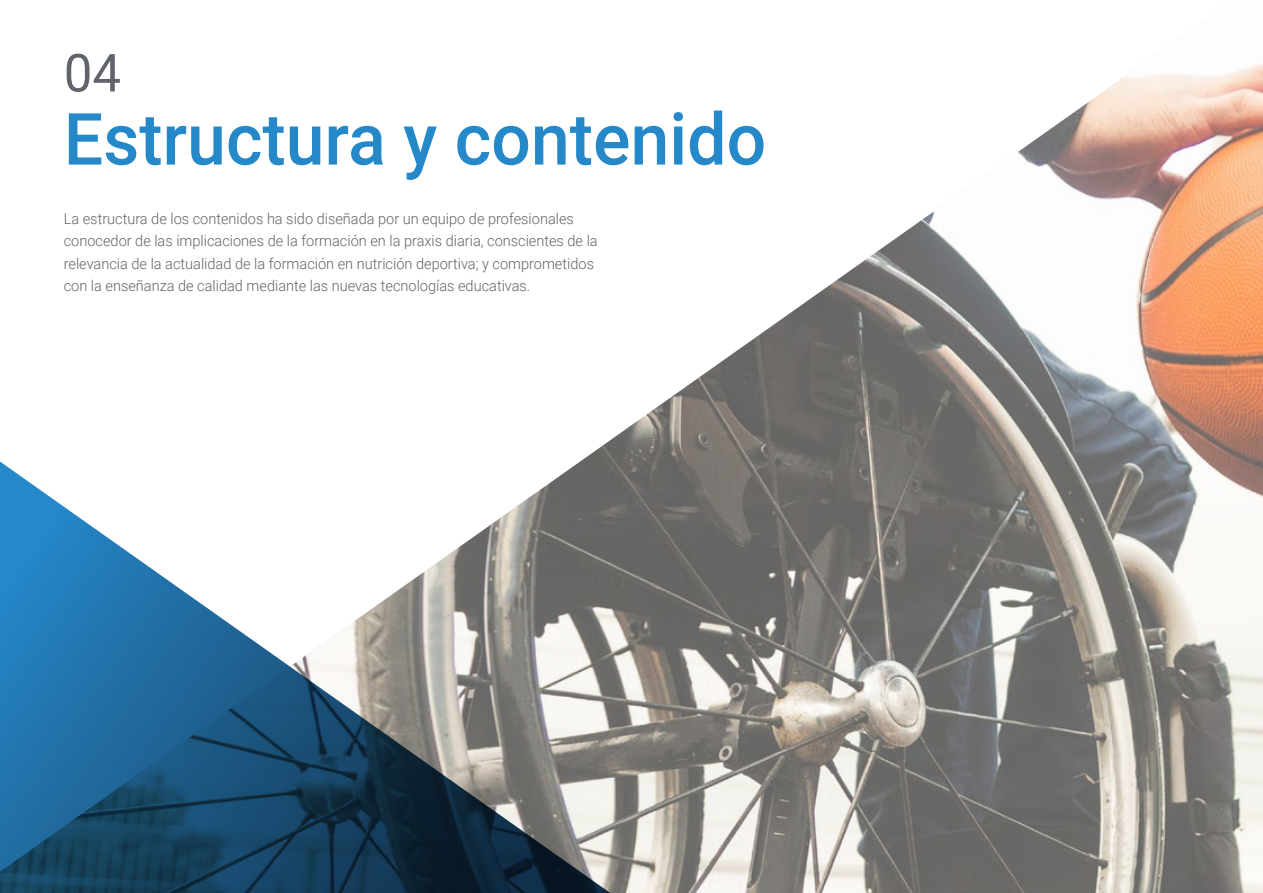
<style>
.page{position:relative;width:1263px;height:893px;background:#fff}
.page>*{position:absolute;margin:0;border:0;box-sizing:border-box;transform-origin:0 0}
.t1{font:500 72px "Roboto";color:#2488c9}
.t2{font:52.5px "Roboto";color:#61646a}
.t3{font:300 15px/22.5px "Roboto";color:#61646a}
</style>
<div class="page">
<img style="left:602px;top:64px;width:661px;height:829px">
<svg style="left:0;top:446px;width:640px;height:447px"></svg>
<h2 class="t2" style="left:64px;top:36px;width:59px">04</h2>
<h1 class="t1" style="left:64px;top:89px;width:704px">Estructura y contenido</h1>
<p class="t3" style="left:64px;top:207px;width:535px">La estructura de los contenidos ha sido diseñada por un equipo de profesionales conocedor de las implicaciones de la formación en la praxis diaria, conscientes de la relevancia de la actualidad de la formación en nutrición deportiva; y comprometidos con la enseñanza de calidad mediante las nuevas tecnologías educativas.</p>
</div>
